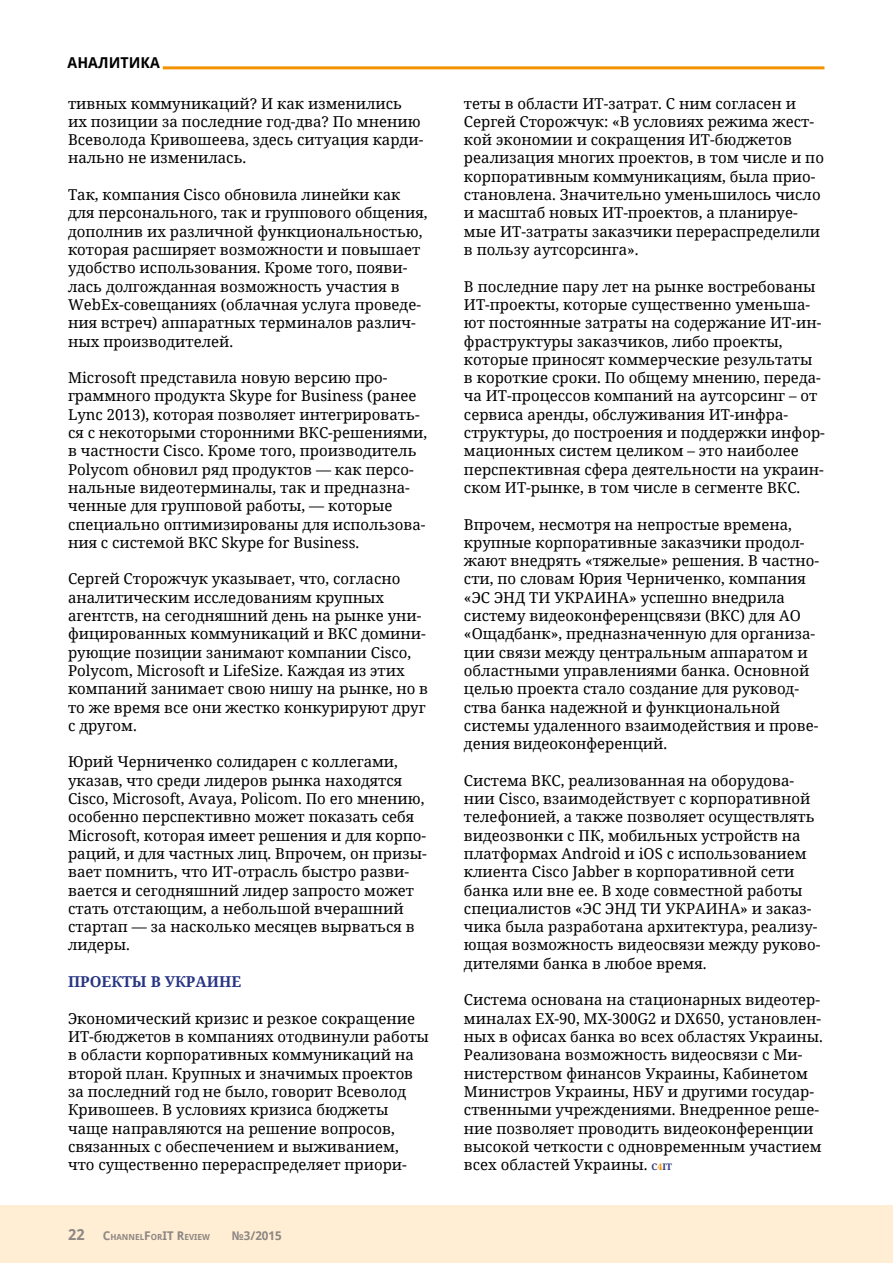
<style>
.page{position:relative;width:893px;height:1263px;background:#fff}
.page>*{position:absolute;margin:0;border:0;box-sizing:border-box;transform-origin:0 0}
.t1{font:15px/18.3px "Noto Serif";color:#000}
.t2{font:700 15px "Noto Serif";color:#283583}
.t3{font:700 15px "Droid Sans";color:#000}
.t4{font:700 12px "Droid Sans";color:#8e8784}
.t5{font:700 8.4px "Droid Sans";color:#8e8784}
.s1{font-size:15px}
.s2{font-size:12px}
.s3{font-weight:700;font-size:9px;color:#283583}
.s4{font-weight:700;font-size:9px;color:#f39200}
</style>
<div class="page">
<div style="left:0;top:1206px;width:893px;height:57px;background:#ffeed3"></div>
<hr style="left:163px;top:66px;width:661px;height:3px;background:#f39200">
<p class="t3" style="left:68px;top:53px;width:94px">АНАЛИТИКА</p>
<p class="t1" style="left:68px;top:93px;width:357px">тивных коммуникаций? И как изменились их позиции за последние год-два? По мнению Всеволода Кривошеева, здесь ситуация карди&shy;нально не изменилась.</p>
<p class="t1" style="left:68px;top:185px;width:361px">Так, компания Cisco обновила линейки как для персонального, так и группового общения, дополнив их различной функциональностью, которая расширяет возможности и повышает удобство использования. Кроме того, появи&shy;лась долгожданная возможность участия в WebEx-совещаниях (облачная услуга проведе&shy;ния встреч) аппаратных терминалов различ&shy;ных производителей.</p>
<p class="t1" style="left:68px;top:368px;width:361px">Microsoft представила новую версию про&shy;граммного продукта Skype for Business (ранее Lync 2013), которая позволяет интегрировать&shy;ся с некоторыми сторонними ВКС-решениями, в частности Cisco. Кроме того, производитель Polycom обновил ряд продуктов — как персо&shy;нальные видеотерминалы, так и предназна&shy;ченные для групповой работы, — которые специально оптимизированы для использова&shy;ния с системой ВКС Skype for Business.</p>
<p class="t1" style="left:68px;top:569px;width:362px">Сергей Сторожчук указывает, что, согласно аналитическим исследованиям крупных агентств, на сегодняшний день на рынке уни&shy;фицированных коммуникаций и ВКС домини&shy;рующие позиции занимают компании Cisco, Polycom, Microsoft и LifeSize. Каждая из этих компаний занимает свою нишу на рынке, но в то же время все они жестко конкурируют друг с другом.</p>
<p class="t1" style="left:68px;top:752px;width:360px">Юрий Черниченко солидарен с коллегами, указав, что среди лидеров рынка находятся Cisco, Microsoft, Avaya, Policom. По его мнению, особенно перспективно может показать себя Microsoft, которая имеет решения и для корпо&shy;раций, и для частных лиц. Впрочем, он призы&shy;вает помнить, что ИТ-отрасль быстро разви&shy;вается и сегодняшний лидер запросто может стать отстающим, а небольшой вчерашний стартап — за насколько месяцев вырваться в лидеры.</p>
<p class="t2" style="left:68px;top:971px;width:175px">ПРОЕКТЫ В УКРАИНЕ</p>
<p class="t1" style="left:68px;top:1008px;width:362px">Экономический кризис и резкое сокращение ИТ-бюджетов в компаниях отодвинули работы в области корпоративных коммуникаций на второй план. Крупных и значимых проектов за последний год не было, говорит Всеволод Кривошеев. В условиях кризиса бюджеты чаще направляются на решение вопросов, связанных с обеспечением и выживанием,<br>что существенно перераспределяет приори-</p>
<p class="t5" style="left:68px;top:1232px;width:143px"><span class="s1">22</span> <span class="s2">С</span>HANNEL<span class="s2">F</span>OR<span class="s2">IT R</span>EVIEW</p>
<p class="t4" style="left:232px;top:1228px;width:51px">№3/2015</p>
<p class="t1" style="left:464px;top:93px;width:361px">теты в области ИТ-затрат. С ним согласен и Сергей Сторожчук: «В условиях режима жест&shy;кой экономии и сокращения ИТ-бюджетов реализация многих проектов, в том числе и по корпоративным коммуникациям, была прио&shy;становлена. Значительно уменьшилось число и масштаб новых ИТ-проектов, а планируе&shy;мые ИТ-затраты заказчики перераспределили в пользу аутсорсинга».</p>
<p class="t1" style="left:464px;top:276px;width:362px">В последние пару лет на рынке востребованы ИТ-проекты, которые существенно уменьша&shy;ют постоянные затраты на содержание ИТ-ин&shy;фраструктуры заказчиков, либо проекты, которые приносят коммерческие результаты в короткие сроки. По общему мнению, переда&shy;ча ИТ-процессов компаний на аутсорсинг – от сервиса аренды, обслуживания ИТ-инфра&shy;структуры, до построения и поддержки инфор&shy;мационных систем целиком – это наиболее перспективная сфера деятельности на украин&shy;ском ИТ-рынке, в том числе в сегменте ВКС.</p>
<p class="t1" style="left:464px;top:514px;width:357px">Впрочем, несмотря на непростые времена, крупные корпоративные заказчики продол&shy;жают внедрять «тяжелые» решения. В частно&shy;сти, по словам Юрия Черниченко, компания «ЭС ЭНД ТИ УКРАИНА» успешно внедрила систему видеоконференцсвязи (ВКС) для АО «Ощадбанк», предназначенную для организа&shy;ции связи между центральным аппаратом и областными управлениями банка. Основной целью проекта стало создание для руковод&shy;ства банка надежной и функциональной системы удаленного взаимодействия и прове&shy;дения видеоконференций.</p>
<p class="t1" style="left:464px;top:771px;width:358px">Система ВКС, реализованная на оборудова&shy;нии Cisco, взаимодействует с корпоративной телефонией, а также позволяет осуществлять видеозвонки с ПК, мобильных устройств на платформах Android и iOS с использованием клиента Cisco Jabber в корпоративной сети банка или вне ее. В ходе совместной работы специалистов «ЭС ЭНД ТИ УКРАИНА» и заказ&shy;чика была разработана архитектура, реализу&shy;ющая возможность видеосвязи между руково&shy;дителями банка в любое время.</p>
<p class="t1" style="left:464px;top:990px;width:360px">Система основана на стационарных видеотер&shy;миналах EX-90, MX-300G2 и DX650, установлен&shy;ных в офисах банка во всех областях Украины.<br>Реализована возможность видеосвязи с Ми&shy;нистерством финансов Украины, Кабинетом Министров Украины, НБУ и другими государ&shy;ственными учреждениями. Внедренное реше&shy;ние позволяет проводить видеоконференции высокой четкости с одновременным участием всех областей Украины. <span class="s3">С</span><span class="s4">4</span><span class="s3">IT</span></p>
</div>
